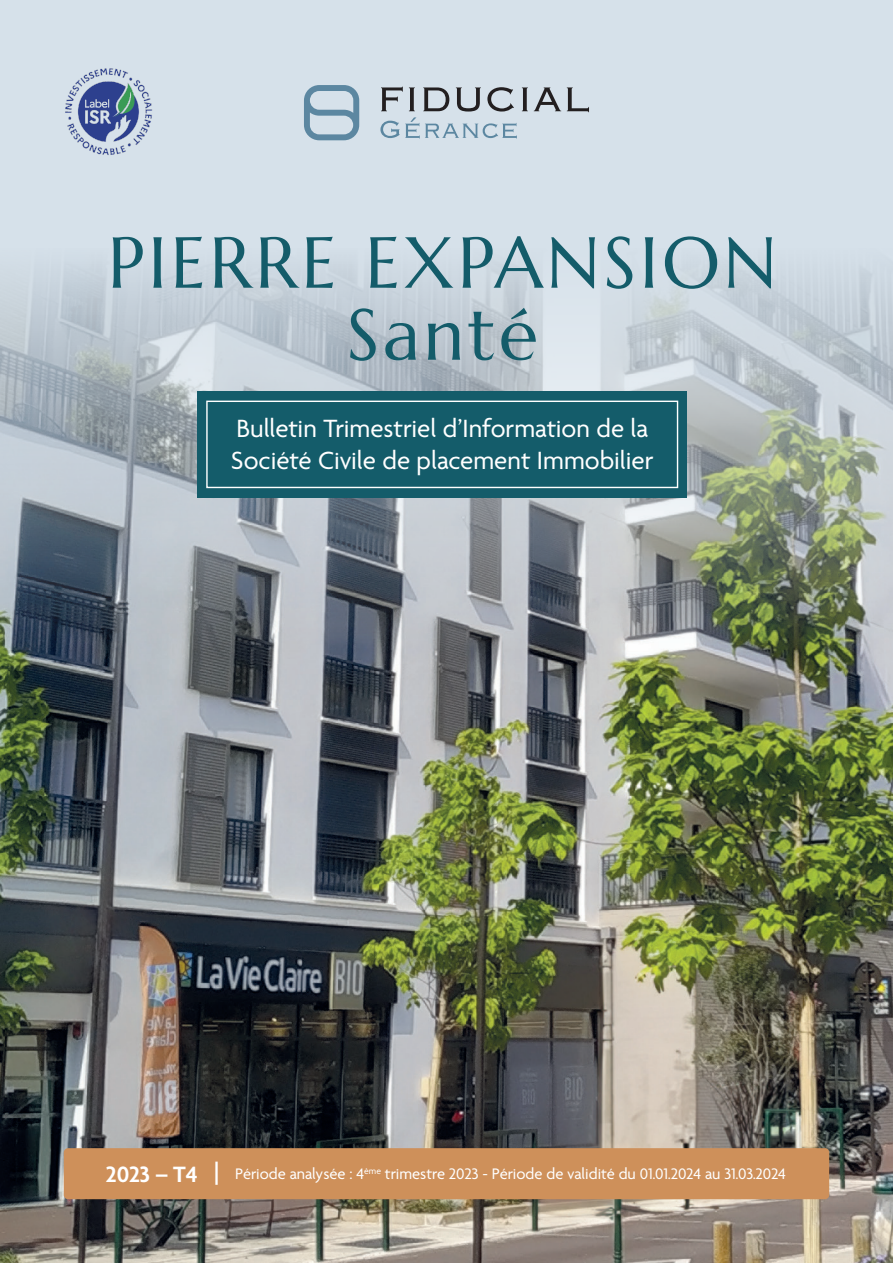
<style>
.page{position:relative;width:893px;height:1263px;background:#fff}
.page>*{position:absolute;margin:0;border:0;box-sizing:border-box;transform-origin:0 0}
.t1{font:72px/72px "Marcellus";letter-spacing:.05em;color:#145c6a;text-align:center}
.t2{font:27px/32.4px "Agenda One";color:#fff}
.t3{font:600 24px "Agenda One";color:#fff}
.t4{font:16.5px "Agenda One";color:#fff}
</style>
<div class="page">
<img style="left:0;top:0;width:893px;height:1263px">
<svg style="left:304px;top:85px;width:55px;height:55px"></svg>
<svg style="left:567px;top:87px;width:22px;height:25px"></svg>
<svg style="left:534px;top:87px;width:27px;height:24px"></svg>
<svg style="left:380px;top:87px;width:148px;height:52px"></svg>
<div style="left:198px;top:391px;width:489px;height:106px;background:#145c6a"></div>
<div style="left:206px;top:401px;width:472px;height:87px;border:1px solid #fff"></div>
<div style="left:64px;top:1148px;width:765px;height:51px;background:#ce905a;border-radius:4px"></div>
<img style="left:64px;top:67px;width:88px;height:90px">
<p class="t1" style="left:108px;top:227px;width:670px">PIERRE EXPANSION<br>Santé</p>
<p class="t2" style="left:231px;top:412px;width:424px">Bulletin Trimestriel d’Information de la<br>Société Civile de placement Immobilier</p>
<p class="t3" style="left:106px;top:1161px;width:114px">2023 – T4 |</p>
<p class="t4" style="left:235px;top:1165px;width:552px">Période analysée : 4<sup>ème</sup> trimestre 2023 - Période de validité du 01.01.2024 au 31.03.2024</p>
</div>
